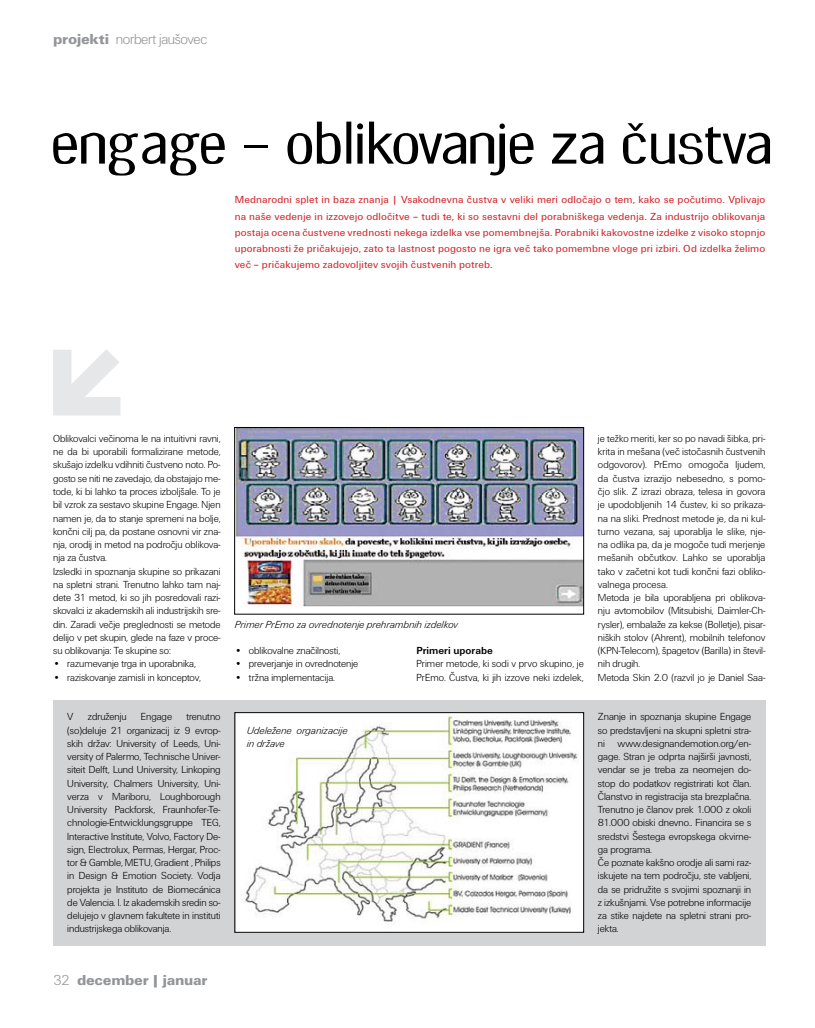
<style>
.page{position:relative;width:815px;height:1028px;background:#fff}
.page>*{position:absolute;margin:0;border:0;box-sizing:border-box;transform-origin:0 0}
.t1{font:60px "Digress 109";color:#000}
.t2{font:15px "Unitus DEE Ligh";letter-spacing:-.02em;color:#939598}
.t3{font:15px "Unitus TEE Blac";letter-spacing:-.02em;color:#939598}
.t4{font:10.62px/13.2px "Unitus DEE Ligh";color:#000}
.t5{font:10.62px/16.2px "Unitus TEE";letter-spacing:.01em;color:#d2232a;text-align:justify}
.t6{font:10.62px/13.2px "Unitus DEE Ligh Ital";letter-spacing:-.01em;color:#000}
.t7{font:700 10.62px "Unitus TEE";color:#000}
.s1{font-family:"Unitus TEE Blac"}
.s2{font-family:"Unitus DEE Ligh"}
</style>
<div class="page">
<svg style="left:53px;top:349px;width:67px;height:66px"></svg>
<div style="left:53px;top:699px;width:712px;height:246px;background:#d1d3d4"></div>
<img style="left:237px;top:714px;width:345px;height:216px">
<div style="left:235px;top:712px;width:349px;height:220px;border:1px solid #000"></div>
<img style="left:236px;top:429px;width:346px;height:178px">
<div style="left:234px;top:427px;width:350px;height:187px;border:1px solid #000"></div>
<h2 class="t2" style="left:53px;top:31px;width:156px"><span class="s1">projekti</span> norbert jaušovec</h2>
<h1 class="t1" style="left:51px;top:121px;width:722px">engage – oblikovanje za čustva</h1>
<p class="t5" style="left:235px;top:192px;width:532px">Mednarodni splet in baza znanja | Vsakodnevna čustva v veliki meri odločajo o tem, kako se počutimo. Vplivajo na naše vedenje in izzovejo odločitve – tudi te, ki so sestavni del porabniškega vedenja. Za industrijo oblikovanja postaja ocena čustvene vrednosti nekega izdelka vse pomembnejša. Porabniki kakovostne izdelke z visoko stopnjo uporabnosti že pričakujejo, zato ta lastnost pogosto ne igra več tako pomembne vloge pri izbiri. Od izdelka želimo več – pričakujemo zadovoljitev svojih čustvenih potreb.</p>
<p class="t4" style="left:53px;top:432px;width:169px">Oblikovalci večinoma le na intuitivni ravni, ne da bi uporabili formalizirane metode, skušajo izdelku vdihniti čustveno noto. Po&shy;gosto se niti ne zavedajo, da obstajajo me&shy;tode, ki bi lahko ta proces izboljšale. To je bil vzrok za sestavo skupine Engage. Njen namen je, da to stanje spremeni na bolje, končni cilj pa, da postane osnovni vir zna&shy;nja, orodij in metod na področju oblikova&shy;nja za čustva.<br>Izsledki in spoznanja skupine so prikazani na spletni strani. Trenutno lahko tam naj&shy;dete 31 metod, ki so jih posredovali razi&shy;skovalci iz akademskih ali industrijskih sre&shy;din. Zaradi večje preglednosti se metode delijo v pet skupin, glede na faze v proce&shy;su oblikovanja: Te skupine so:</p>
<p class="t4" style="left:53px;top:657px;width:144px">• razumevanje trga in uporabnika,</p>
<p class="t4" style="left:53px;top:670px;width:149px">• raziskovanje zamisli in konceptov,</p>
<p class="t6" style="left:235px;top:617px;width:225px">Primer PrEmo za ovrednotenje prehrambnih izdelkov</p>
<p class="t4" style="left:235px;top:644px;width:107px">• oblikovalne značilnosti,</p>
<p class="t4" style="left:235px;top:657px;width:125px">• preverjanje in ovrednotenje</p>
<p class="t4" style="left:235px;top:670px;width:102px">• tržna implementacija.</p>
<p class="t7" style="left:416px;top:644px;width:78px">Primeri uporabe</p>
<p class="t4" style="left:416px;top:657px;width:169px">Primer metode, ki sodi v prvo skupino, je<br>PrEmo. Čustva, ki jih izzove neki izdelek,</p>
<p class="t4" style="left:598px;top:432px;width:169px">je težko meriti, ker so po navadi šibka, pri&shy;krita in mešana (več istočasnih čustvenih odgovorov). PrEmo omogoča ljudem, da čustva izrazijo nebesedno, s pomo&shy;čjo slik. Z izrazi obraza, telesa in govora je upodobljenih 14 čustev, ki so prikaza&shy;na na sliki. Prednost metode je, da ni kul&shy;turno vezana, saj uporablja le slike, nje&shy;na odlika pa, da je mogoče tudi merjenje mešanih občutkov. Lahko se uporablja tako v začetni kot tudi končni fazi obliko&shy;valnega procesa.<br>Metoda je bila uporabljena pri oblikova&shy;nju avtomobilov (Mitsubishi, Daimler-Ch&shy;rysler), embalaže za kekse (Bolletje), pisar&shy;niških stolov (Ahrent), mobilnih telefonov (KPN-Telecom), špagetov (Barilla) in števil&shy;nih drugih.<br>Metoda Skin 2.0 (razvil jo je Daniel Saa-</p>
<p class="t4" style="left:67px;top:710px;width:155px;text-align:justify;text-indent:119px">trenutno (so)deluje 21 organizacij iz 9 evrop&shy;skih držav: University of Leeds, Uni&shy;versity of Palermo, Technische Univer&shy;siteit Delft, Lund University, Linkoping University, Chalmers University, Uni&shy;verza v Mariboru, Loughborough University Packforsk, Fraunhofer-Te&shy;chnologie-Entwicklungsgruppe TEG, Interactive Institute, Volvo, Factory De&shy;sign, Electrolux, Permas, Hergar, Proc&shy;tor &amp; Gamble, METU, Gradient , Philips in Design &amp; Emotion Society. Vodja projekta je Instituto de Biomecánica de Valencia. I. Iz akademskih sredin so&shy;delujejo v glavnem fakultete in instituti industrijskega oblikovanja.</p>
<p class="t4" style="left:598px;top:710px;width:155px">Znanje in spoznanja skupine Engage so predstavljeni na skupni spletni stra&shy;ni www.designandemotion.org/en&shy;gage. Stran je odprta najširši javnosti, vendar se je treba za neomejen do&shy;stop do podatkov registrirati kot član.<br>Članstvo in registracija sta brezplačna.<br>Trenutno je članov prek 1.000 z okoli 81.000 obiski dnevno.. Financira se s sredstvi Šestega evropskega okvirne&shy;ga programa.<br>Če poznate kakšno orodje ali sami raz&shy;iskujete na tem področju, ste vabljeni, da se pridružite s svojimi spoznanji in z izkušnjami. Vse potrebne informacije za stike najdete na spletni strani pro&shy;jekta.</p>
<p class="t4" style="left:67px;top:710px;width:8px">V</p>
<p class="t4" style="left:88px;top:710px;width:40px">združenju</p>
<p class="t4" style="left:141px;top:710px;width:33px">Engage</p>
<p class="t6" style="left:247px;top:723px;width:102px">Udeležene organizacije in države</p>
<h2 class="t3" style="left:53px;top:972px;width:156px"><span class="s2">32</span> december | januar</h2>
</div>
